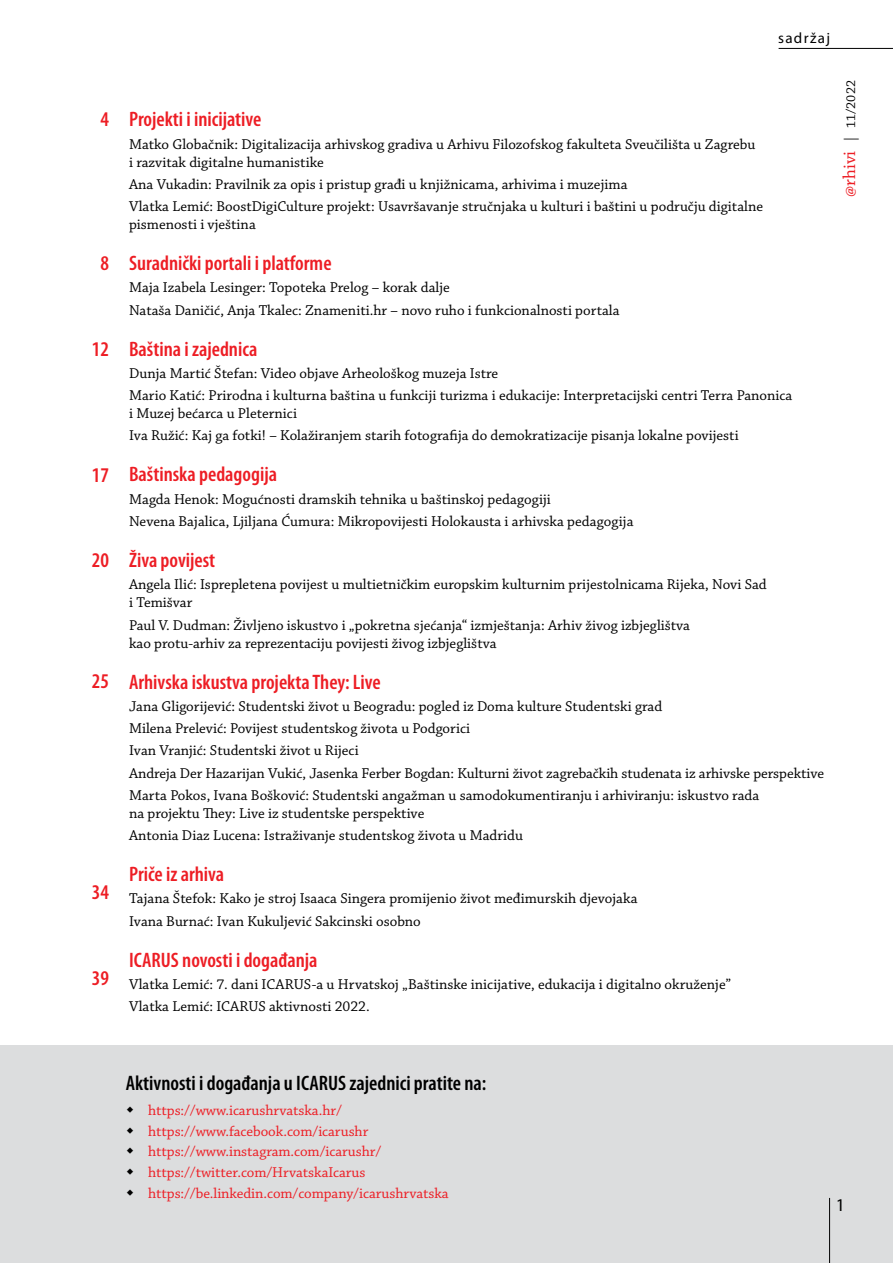
<style>
.page{position:relative;width:893px;height:1263px;background:#fff}
.page>*{position:absolute;margin:0;border:0;box-sizing:border-box;transform-origin:0 0}
.t1{font:600 condensed 21px "Myriad Pro";color:#ed1d24}
.t2{font:600 condensed 21px "Myriad Pro";color:#000}
.t3{font:18px "Myriad Pro";color:#000}
.t4{font:15px/22.2px "Chaparral Pro";color:#000}
.t5{font:15px/20.7px "Chaparral Pro";letter-spacing:-.005em;color:#ed1d24}
.t6{font:15px "Myriad Pro";letter-spacing:.09em;color:#000}
.t7{font:13.5px "Chaparral Pro";color:#000}
.s1{font-size:18px;color:#ed1d24}
.s2{font-size:15px}
</style>
<div class="page">
<div style="left:0;top:1045px;width:893px;height:218px;background:#dcddde"></div>
<hr style="left:829px;top:1198px;width:1px;height:65px;background:#000">
<hr style="left:779px;top:48px;width:114px;height:1px;background:#000">
<p class="t6" style="left:778px;top:30px;width:54px">sadržaj</p>
<h1 class="t1" style="left:100px;top:108px;width:162px">4 Projekti i inicijative</h1>
<p class="t4" style="left:129px;top:135px;width:628px;line-height:18px">Matko Globačnik: Digitalizacija arhivskog gradiva u Arhivu Filozofskog fakulteta Sveučilišta u Zagrebu i razvitak digitalne humanistike</p>
<p class="t4" style="left:129px;top:174px;width:635px">Ana Vukadin: Pravilnik za opis i pristup građi u knjižnicama, arhivima i muzejima<br>Vlatka Lemić: BoostDigiCulture projekt: Usavršavanje stručnjaka u kulturi i baštini u području digitalne</p>
<p class="t4" style="left:129px;top:214px;width:128px">pismenosti i vještina</p>
<h1 class="t1" style="left:129px;top:252px;width:204px">Suradnički portali i platforme</h1>
<p class="t4" style="left:129px;top:277px;width:492px">Maja Izabela Lesinger: Topoteka Prelog – korak dalje<br>Nataša Daničić, Anja Tkalec: Znameniti.hr – novo ruho i funkcionalnosti portala</p>
<h1 class="t1" style="left:129px;top:337px;width:130px">Baština i zajednica</h1>
<p class="t4" style="left:129px;top:363px;width:665px">Dunja Martić Štefan: Video objave Arheološkog muzeja Istre<br>Mario Katić: Prirodna i kulturna baština u funkciji turizma i edukacije: Interpretacijski centri Terra Panonica</p>
<p class="t4" style="left:129px;top:403px;width:611px">i Muzej bećarca u Pleternici<br>Iva Ružić: Kaj ga fotki! – Kolažiranjem starih fotografija do demokratizacije pisanja lokalne povijesti</p>
<h1 class="t1" style="left:129px;top:463px;width:150px">Baštinska pedagogija</h1>
<p class="t4" style="left:129px;top:488px;width:506px">Magda Henok: Mogućnosti dramskih tehnika u baštinskoj pedagogiji<br>Nevena Bajalica, Ljiljana Ćumura: Mikropovijesti Holokausta i arhivska pedagogija</p>
<h1 class="t1" style="left:129px;top:548px;width:88px">Živa povijest</h1>
<p class="t4" style="left:129px;top:576px;width:639px;line-height:18px">Angela Ilić: Isprepletena povijest u multietničkim europskim kulturnim prijestolnicama Rijeka, Novi Sad i Temišvar</p>
<p class="t4" style="left:129px;top:616px;width:562px;line-height:18px">Paul V. Dudman: Življeno iskustvo i „pokretna sjećanja“ izmještanja: Arhiv živog izbjeglištva kao protu-arhiv za reprezentaciju povijesti živog izbjeglištva</p>
<h1 class="t1" style="left:129px;top:670px;width:253px">Arhivska iskustva projekta They: Live</h1>
<p class="t4" style="left:129px;top:695px;width:696px">Jana Gligorijević: Studentski život u Beogradu: pogled iz Doma kulture Studentski grad<br>Milena Prelević: Povijest studentskog života u Podgorici<br>Ivan Vranjić: Studentski život u Rijeci<br>Andreja Der Hazarijan Vukić, Jasenka Ferber Bogdan: Kulturni život zagrebačkih studenata iz arhivske perspektive Marta Pokos, Ivana Bošković: Studentski angažman u samodokumentiranju i arhiviranju: iskustvo rada</p>
<p class="t4" style="left:129px;top:802px;width:395px">na projektu They: Live iz studentske perspektive<br>Antonia Diaz Lucena: Istraživanje studentskog života u Madridu</p>
<h1 class="t1" style="left:129px;top:863px;width:97px">Priče iz arhiva</h1>
<p class="t4" style="left:129px;top:888px;width:510px">Tajana Štefok: Kako je stroj Isaaca Singera promijenio život međimurskih djevojaka<br>Ivana Burnać: Ivan Kukuljević Sakcinski osobno</p>
<h1 class="t1" style="left:129px;top:948px;width:190px">ICARUS novosti i događanja</h1>
<p class="t4" style="left:129px;top:973px;width:604px">Vlatka Lemić: 7. dani ICARUS-a u Hrvatskoj „Baštinske inicijative, edukacija i digitalno okruženje”<br>Vlatka Lemić: ICARUS aktivnosti 2022.</p>
<h1 class="t1" style="left:100px;top:252px;width:10px">8</h1>
<h1 class="t1" style="left:92px;top:337px;width:19px">12</h1>
<h1 class="t1" style="left:92px;top:463px;width:19px">17</h1>
<h1 class="t1" style="left:92px;top:548px;width:19px">20</h1>
<h1 class="t1" style="left:92px;top:669px;width:19px">25</h1>
<h1 class="t1" style="left:92px;top:880px;width:19px">34</h1>
<h1 class="t1" style="left:92px;top:966px;width:19px">39</h1>
<p class="t7" style="left:843px;top:197px;width:118px;rotate:-90deg"><span class="s1">@rhivi</span> <span class="s2">|</span> 11/2022</p>
<h1 class="t2" style="left:126px;top:1071px;width:362px">Aktivnosti i događanja u ICARUS zajednici pratite na:</h1>
<p class="t5" style="left:148px;top:1100px;width:302px">https://www.icarushrvatska.hr/ https://www.facebook.com/icarushr https://www.instagram.com/icarushr/ https://twitter.com/HrvatskaIcarus https://be.linkedin.com/company/icarushrvatska</p>
<p class="t3" style="left:836px;top:1195px;width:11px">1</p>
</div>
